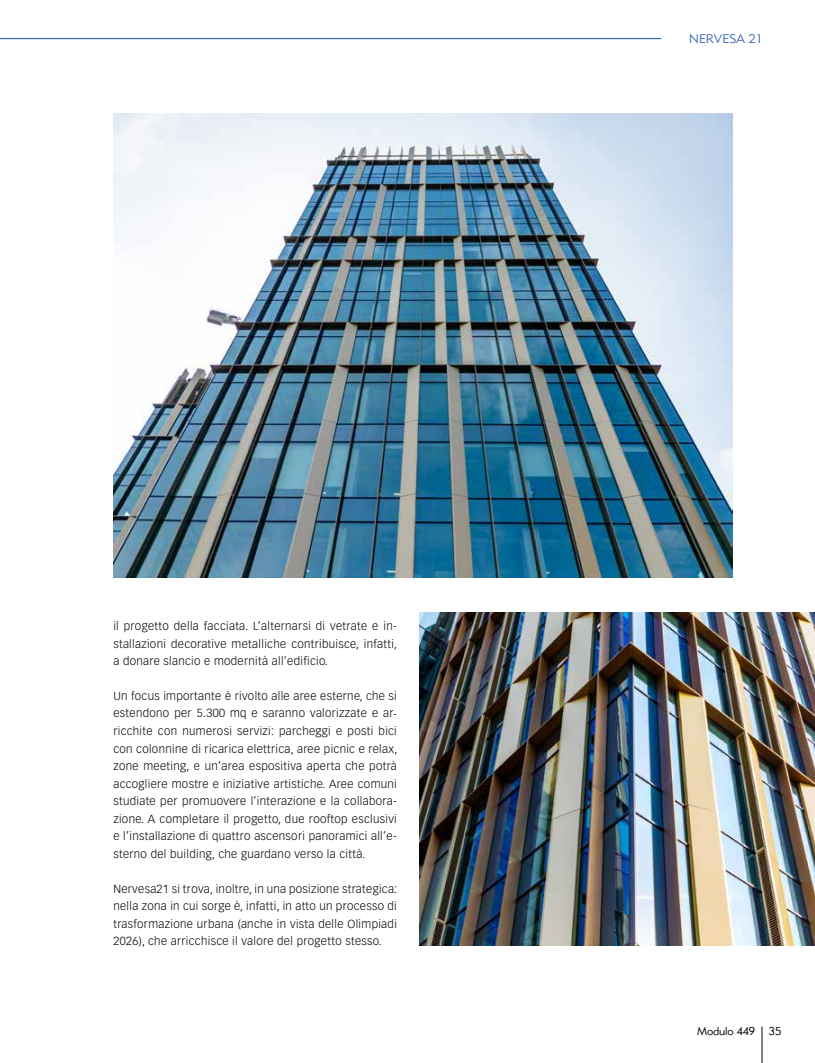
<style>
.page{position:relative;width:815px;height:1063px;background:#fff}
.page>*{position:absolute;margin:0;border:0;box-sizing:border-box;transform-origin:0 0}
.t1{font:12.5px "Metro Lite LT Two";color:#3f6cb3}
.t2{font:300 11.5px/17.5px "Vectora LT Std";letter-spacing:.03em;color:#000;text-align:justify}
.t3{font:11.25px "Metro Lite LT Two";letter-spacing:-.015em;color:#000}
</style>
<div class="page">
<hr style="left:761px;top:1027px;width:2px;height:36px;background:#717e86">
<hr style="left:0;top:38px;width:661px;height:1px;background:#3f6cb3">
<img style="left:420px;top:613px;width:395px;height:333px">
<img style="left:113px;top:113px;width:620px;height:465px">
<p class="t2" style="left:113px;top:617px;width:285px">il progetto della facciata. L’alternarsi di vetrate e in&shy;stallazioni decorative metalliche contribuisce, infatti, a donare slancio e modernità all’edificio.</p>
<p class="t2" style="left:113px;top:687px;width:285px">Un focus importante è rivolto alle aree esterne, che si estendono per 5.300 mq e saranno valorizzate e ar&shy;ricchite con numerosi servizi: parcheggi e posti bici con colonnine di ricarica elettrica, aree picnic e relax, zone meeting, e un’area espositiva aperta che potrà accogliere mostre e iniziative artistiche. Aree comuni studiate per promuovere l’interazione e la collabora&shy;zione. A completare il progetto, due rooftop esclusivi e l’installazione di quattro ascensori panoramici all’e&shy;sterno del building, che guardano verso la città.</p>
<p class="t2" style="left:113px;top:880px;width:285px">Nervesa21 si trova, inoltre, in una posizione strategica: nella zona in cui sorge è, infatti, in atto un processo di trasformazione urbana (anche in vista delle Olimpiadi 2026), che arricchisce il valore del progetto stesso.</p>
<p class="t1" style="left:689px;top:31px;width:75px">NERVESA 21</p>
<p class="t3" style="left:697px;top:1025px;width:86px">Modulo 449 35</p>
</div>
